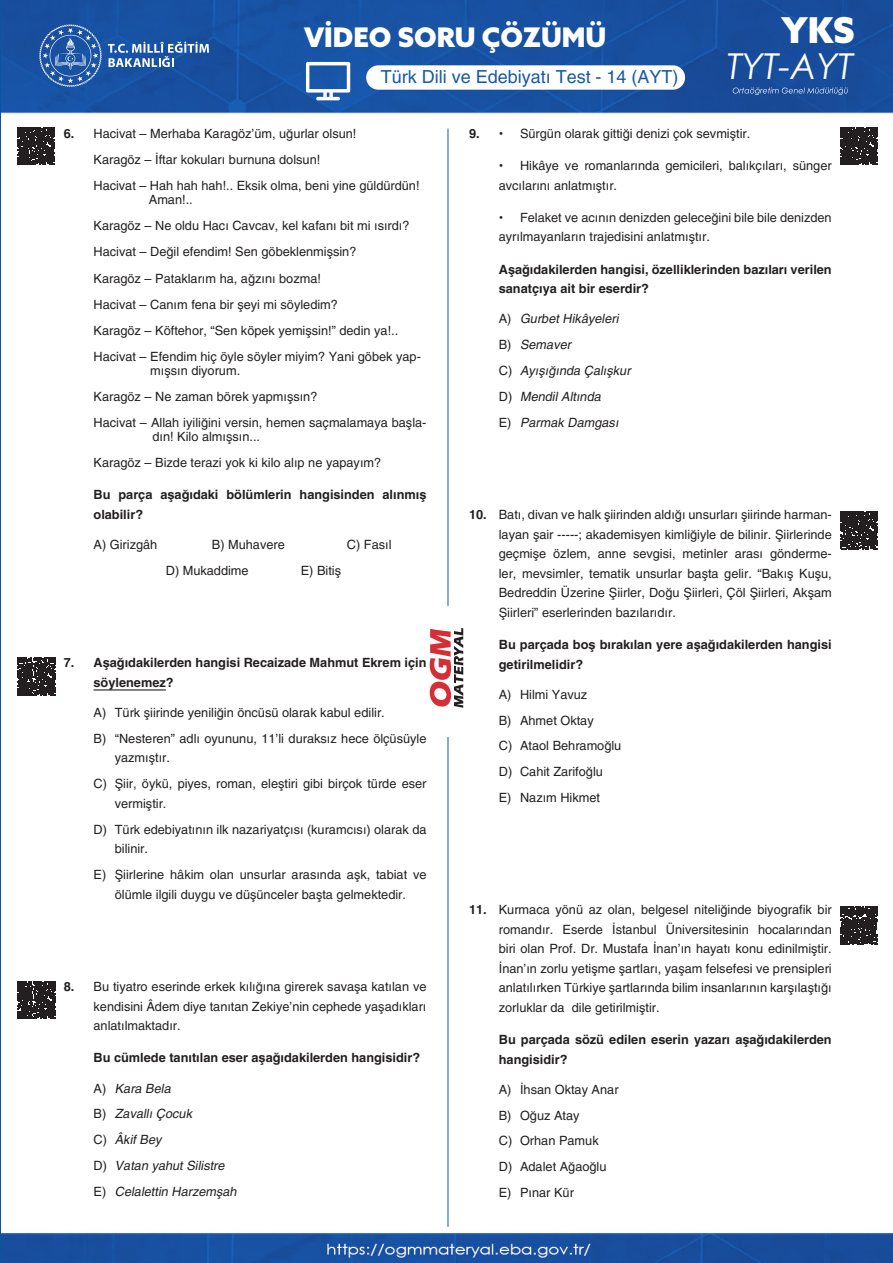
<style>
.page{position:relative;width:893px;height:1263px;background:#fff}
.page>*{position:absolute;margin:0;border:0;box-sizing:border-box;transform-origin:0 0}
.t1{font:italic 35.7px "Century Gothic";color:#fff}
.t2{font:900 35.7px "Azo Sans";color:#fff}
.t3{font:900 27px "Azo Sans";color:#fff}
.t4{font:18px "Helveticasinav";color:#185aa5}
.SORU__Y{font:12.75px/19.5px "Helveticasinav";color:#231f20}
.SORU__Y-2{font:700 12.75px/19.5px "Helveticasinav";color:#231f20}
.CEVAP_5_Lİ__Y{font:italic 12.75px "Helveticasinav";color:#231f20}
.CEVAP_5_Lİ__Y-2{font:12.75px "Helveticasinav";color:#231f20}
.s1{font-weight:700}
.s2{font-style:normal}
.s3{font-weight:400}
</style>
<div class="page">
<img style="left:2px;top:0;width:891px;height:1263px">
<hr style="left:448px;top:129px;width:1px;height:477px;background:#1358a3">
<hr style="left:448px;top:737px;width:1px;height:490px;background:#1358a3">
<svg style="left:39px;top:24px;width:63px;height:63px;background:#3a6bb0"></svg>
<svg style="left:108px;top:42px;width:101px;height:25px;background:#5781bb"></svg>
<svg style="left:430px;top:627px;width:33px;height:81px"></svg>
<div style="left:366px;top:65px;width:319px;height:25px;background:#fff;border-radius:12px"></div>
<svg style="left:306px;top:62px;width:44px;height:38px"></svg>
<svg style="left:733px;top:87px;width:115px;height:8px"></svg>
<hr style="left:94px;top:689px;width:72px;height:1px;background:#231f20">
<svg style="left:17px;top:127px;width:38px;height:38px"></svg>
<svg style="left:18px;top:981px;width:37px;height:38px"></svg>
<svg style="left:840px;top:127px;width:38px;height:38px"></svg>
<svg style="left:840px;top:511px;width:38px;height:38px"></svg>
<svg style="left:840px;top:907px;width:38px;height:37px"></svg>
<svg style="left:18px;top:658px;width:37px;height:38px"></svg>
<h2 class="t3" style="left:304px;top:19px;width:304px">VİDEO SORU ÇÖZÜMÜ</h2>
<h3 class="t4" style="left:381px;top:67px;width:299px">Türk Dili ve Edebiyatı Test - 14 (AYT)</h3>
<h1 class="t2" style="left:781px;top:6px;width:75px">YKS</h1>
<h1 class="t1" style="left:727px;top:41px;width:128px">TYT-AYT</h1>
<p class="SORU__Y" style="left:64px;top:124px;width:294px"><span class="s1">6.</span> Hacivat – Merhaba Karagöz’üm, uğurlar olsun!</p>
<p class="SORU__Y" style="left:94px;top:150px;width:228px">Karagöz – İftar kokuları burnuna dolsun!</p>
<p class="SORU__Y" style="left:149px;top:179px;width:272px;line-height:13.5px;text-indent:-55px">Hacivat – Hah hah hah!.. Eksik olma, beni yine güldürdün!<br>Aman!..</p>
<p class="SORU__Y" style="left:94px;top:216px;width:318px">Karagöz – Ne oldu Hacı Cavcav, kel kafanı bit mi ısırdı?</p>
<p class="SORU__Y" style="left:94px;top:242px;width:264px">Hacivat – Değil efendim! Sen göbeklenmişsin?</p>
<p class="SORU__Y" style="left:94px;top:268px;width:229px">Karagöz – Pataklarım ha, ağzını bozma!</p>
<p class="SORU__Y" style="left:94px;top:295px;width:246px">Hacivat – Canım fena bir şeyi mi söyledim?</p>
<p class="SORU__Y" style="left:94px;top:321px;width:306px">Karagöz – Köftehor, “Sen köpek yemişsin!” dedin ya!..</p>
<p class="SORU__Y" style="left:150px;top:350px;width:272px;line-height:13.5px;text-indent:-57px">Hacivat – Efendim hiç öyle söyler miyim? Yani göbek yap&shy;mışsın diyorum.</p>
<p class="SORU__Y" style="left:94px;top:387px;width:225px">Karagöz – Ne zaman börek yapmışsın?</p>
<p class="SORU__Y" style="left:152px;top:416px;width:276px;line-height:13.5px;text-indent:-59px">Hacivat – Allah iyiliğini versin, hemen saçmalamaya başla&shy;dın! Kilo almışsın...</p>
<p class="SORU__Y" style="left:94px;top:453px;width:289px">Karagöz – Bizde terazi yok ki kilo alıp ne yapayım?</p>
<p class="SORU__Y-2" style="left:94px;top:485px;width:334px">Bu parça aşağıdaki bölümlerin hangisinden alınmış olabilir?</p>
<p class="CEVAP_5_Lİ__Y-2" style="left:94px;top:537px;width:65px">A) Girizgâh</p>
<p class="CEVAP_5_Lİ__Y-2" style="left:212px;top:537px;width:74px">B) Muhavere</p>
<p class="CEVAP_5_Lİ__Y-2" style="left:347px;top:537px;width:46px">C) Fasıl</p>
<p class="CEVAP_5_Lİ__Y-2" style="left:166px;top:563px;width:84px">D) Mukaddime</p>
<p class="CEVAP_5_Lİ__Y-2" style="left:301px;top:563px;width:42px">E) Bitiş</p>
<p class="SORU__Y-2" style="left:94px;top:653px;width:334px;text-indent:-30px">7. Aşağıdakilerden hangisi Recaizade Mahmut Ekrem için söylenemez?</p>
<p class="SORU__Y" style="left:94px;top:703px;width:293px">A) Türk şiirinde yeniliğin öncüsü olarak kabul edilir.</p>
<p class="SORU__Y" style="left:115px;top:729px;width:313px;text-indent:-21px">B) “Nesteren” adlı oyununu, 11’li duraksız hece ölçüsüyle yazmıştır.</p>
<p class="SORU__Y" style="left:115px;top:774px;width:313px;text-indent:-21px">C) Şiir, öykü, piyes, roman, eleştiri gibi birçok türde eser vermiştir.</p>
<p class="SORU__Y" style="left:115px;top:819px;width:313px;text-indent:-21px">D) Türk edebiyatının ilk nazariyatçısı (kuramcısı) olarak da bilinir.</p>
<p class="SORU__Y" style="left:94px;top:865px;width:334px;text-align:center">E) Şiirlerine hâkim olan unsurlar arasında aşk, tabiat ve ölümle ilgili duygu ve düşünceler başta gelmektedir.</p>
<p class="SORU__Y" style="left:94px;top:977px;width:334px;text-align:justify;text-indent:-30px"><span class="s1">8.</span> Bu tiyatro eserinde erkek kılığına girerek savaşa katılan ve kendisini Âdem diye tanıtan Zekiye’nin cephede yaşadıkları anlatılmaktadır.</p>
<p class="SORU__Y-2" style="left:94px;top:1048px;width:328px">Bu cümlede tanıtılan eser aşağıdakilerden hangisidir?</p>
<p class="CEVAP_5_Lİ__Y" style="left:94px;top:1081px;width:82px"><span class="s2">A )</span> Kara Bela</p>
<p class="CEVAP_5_Lİ__Y" style="left:94px;top:1106px;width:103px"><span class="s2">B )</span> ZavallıÇocuk</p>
<p class="CEVAP_5_Lİ__Y" style="left:94px;top:1132px;width:73px"><span class="s2">C )</span> ÂkifBey</p>
<p class="CEVAP_5_Lİ__Y" style="left:94px;top:1158px;width:136px"><span class="s2">D )</span> Vatan yahutSilistre</p>
<p class="CEVAP_5_Lİ__Y" style="left:94px;top:1184px;width:148px"><span class="s2">E )</span> Celalettin Harzemşah</p>
<p class="SORU__Y-2" style="left:469px;top:124px;width:36px">9. <span class="s3">•</span></p>
<p class="SORU__Y" style="left:520px;top:124px;width:232px">Sürgün olarak gittiği denizi çok sevmiştir.</p>
<p class="SORU__Y" style="left:499px;top:156px;width:334px">• Hikâye ve romanlarında gemicileri, balıkçıları, sünger avcılarını anlatmıştır.</p>
<p class="SORU__Y" style="left:499px;top:208px;width:334px">• Felaket ve acının denizden geleceğini bile bile denizden ayrılmayanların trajedisini anlatmıştır.</p>
<p class="SORU__Y-2" style="left:499px;top:259px;width:334px">Aşağıdakilerden hangisi, özelliklerinden bazıları verilen sanatçıya ait bir eserdir?</p>
<p class="CEVAP_5_Lİ__Y" style="left:499px;top:311px;width:125px"><span class="s2">A )</span> GurbetHikâyeleri</p>
<p class="CEVAP_5_Lİ__Y" style="left:499px;top:337px;width:77px"><span class="s2">B )</span> Semaver</p>
<p class="CEVAP_5_Lİ__Y" style="left:499px;top:363px;width:137px"><span class="s2">C )</span> Ayışığında Çalışkur</p>
<p class="CEVAP_5_Lİ__Y" style="left:499px;top:389px;width:107px"><span class="s2">D )</span> MendilAltında</p>
<p class="CEVAP_5_Lİ__Y" style="left:499px;top:415px;width:125px"><span class="s2">E )</span> Parmak Damgası</p>
<p class="SORU__Y" style="left:499px;top:505px;width:334px;text-align:justify;text-indent:-30px"><span class="s1">10.</span> Batı, divan ve halk şiirinden aldığı unsurları şiirinde harman&shy;layan şair -----; akademisyen kimliğiyle de bilinir. Şiirlerinde geçmişe özlem, anne sevgisi, metinler arası gönderme&shy;ler, mevsimler, tematik unsurlar başta gelir. “Bakış Kuşu, Bedreddin Üzerine Şiirler, Doğu Şiirleri, Çöl Şiirleri, Akşam Şiirleri” eserlerinden bazılarıdır.</p>
<p class="SORU__Y-2" style="left:499px;top:635px;width:334px">Bu parçada boş bırakılan yere aşağıdakilerden hangisi getirilmelidir?</p>
<p class="SORU__Y" style="left:499px;top:684px;width:90px">A) Hilmi Yavuz</p>
<p class="SORU__Y" style="left:499px;top:710px;width:96px">B) Ahmet Oktay</p>
<p class="SORU__Y" style="left:499px;top:736px;width:124px">C) Ataol Behramoğlu</p>
<p class="SORU__Y" style="left:499px;top:762px;width:106px">D) Cahit Zarifoğlu</p>
<p class="SORU__Y" style="left:499px;top:788px;width:103px">E) Nazım Hikmet</p>
<p class="SORU__Y" style="left:499px;top:900px;width:334px;text-align:justify;text-indent:-30px"><span class="s1">11.</span> Kurmaca yönü az olan, belgesel niteliğinde biyografik bir romandır. Eserde İstanbul Üniversitesinin hocalarından biri olan Prof. Dr. Mustafa İnan’ın hayatı konu edinilmiştir.<br>İnan’ın zorlu yetişme şartları, yaşam felsefesi ve prensipleri anlatılırken Türkiye şartlarında bilim insanlarının karşılaştığı zorluklar da dile getirilmiştir.</p>
<p class="SORU__Y-2" style="left:499px;top:1030px;width:334px">Bu parçada sözü edilen eserin yazarı aşağıdakilerden hangisidir?</p>
<p class="SORU__Y" style="left:499px;top:1079px;width:121px">A) İhsan Oktay Anar</p>
<p class="SORU__Y" style="left:499px;top:1105px;width:82px">B) Oğuz Atay</p>
<p class="SORU__Y" style="left:499px;top:1131px;width:101px">C) Orhan Pamuk</p>
<p class="SORU__Y" style="left:499px;top:1157px;width:109px">D) Adalet Ağaoğlu</p>
<p class="SORU__Y" style="left:499px;top:1183px;width:77px">E) Pınar Kür</p>
</div>
